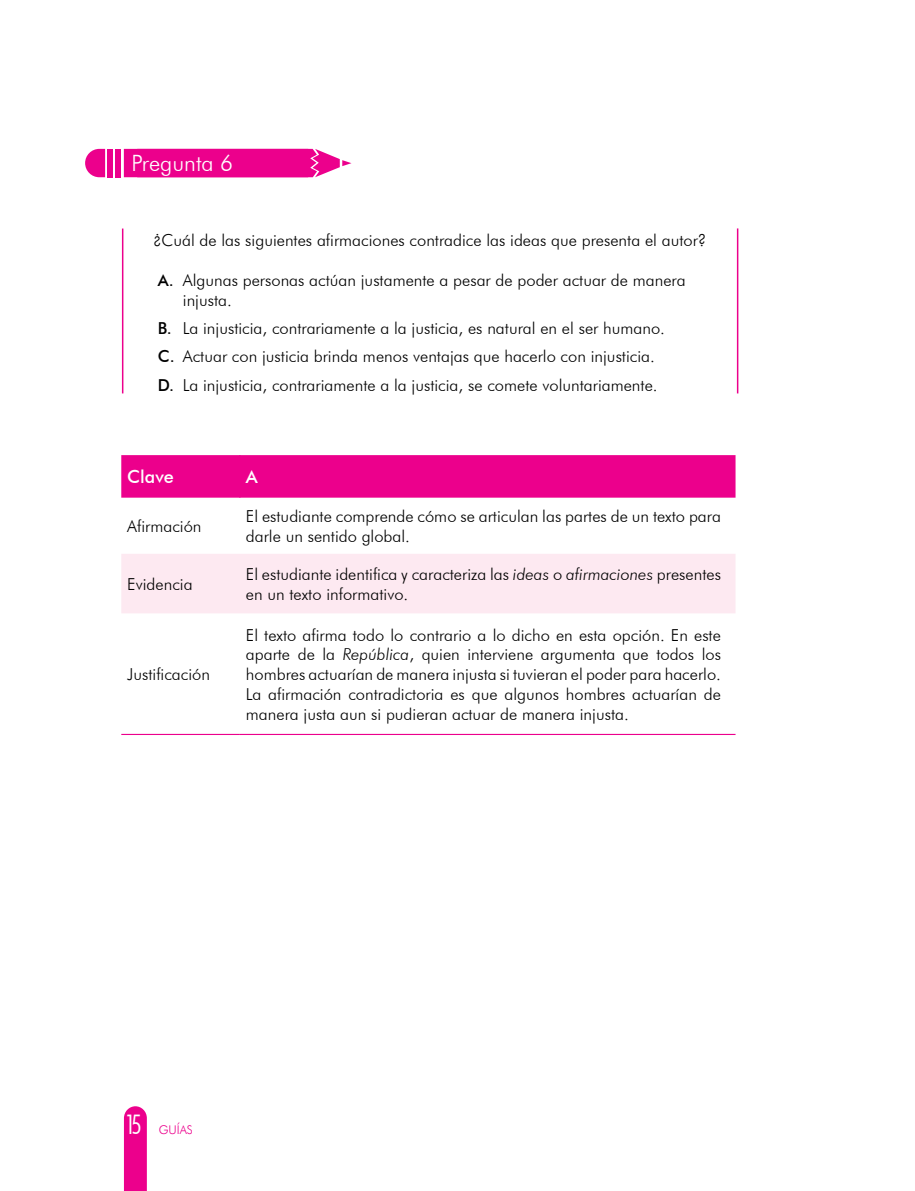
<style>
.page{position:relative;width:915px;height:1191px;background:#fff}
.page>*{position:absolute;margin:0;border:0;box-sizing:border-box;transform-origin:0 0}
.t1{font:300 condensed 27px "Futura BT";color:#fff}
.t2{font:300 22.5px "Futura BT";color:#fff}
.t3{font:500 18px "Futura BT";color:#fff}
.t4{font:300 16.5px/19.8px "Futura BT";color:#000}
.t5{font:300 12px "Futura BT";color:#ec008c}
.s1{font-weight:500}
.s2{font-style:italic}
</style>
<div class="page">
<svg style="left:124px;top:1106px;width:23px;height:85px;background:#ec0990"></svg>
<div style="left:115px;top:149px;width:6px;height:28px;background:#ec008c"></div>
<div style="left:107px;top:149px;width:6px;height:28px;background:#ec008c"></div>
<svg style="left:85px;top:149px;width:20px;height:28px"></svg>
<svg style="left:124px;top:149px;width:227px;height:28px;background:#ed1796"></svg>
<hr style="left:122px;top:228px;width:1px;height:165px;background:#ec008c">
<hr style="left:736px;top:228px;width:2px;height:165px;background:#ec008c">
<div style="left:121px;top:455px;width:614px;height:42px;background:#ec008c"></div>
<div style="left:121px;top:554px;width:614px;height:59px;background:#fde9f1"></div>
<hr style="left:239px;top:455px;width:1px;height:42px;background:#ec008c">
<hr style="left:121px;top:734px;width:119px;height:1px;background:#ec008c">
<hr style="left:240px;top:734px;width:495px;height:1px;background:#ec008c">
<h2 class="t2" style="left:131px;top:149px;width:103px">Pregunta 6</h2>
<p class="t4" style="left:153px;top:230px;width:554px">¿Cuál de las siguientes afirmaciones contradice las ideas que presenta el autor?</p>
<p class="t4" style="left:183px;top:270px;width:504px;text-indent:-25px"><span class="s1">A.</span> Algunas personas actúan justamente a pesar de poder actuar de manera injusta.</p>
<p class="t4" style="left:158px;top:314px;width:508px;line-height:28.3px"><span class="s1">B.</span> La injusticia, contrariamente a la justicia, es natural en el ser humano.<br><span class="s1">C.</span> Actuar con justicia brinda menos ventajas que hacerlo con injusticia.<br><span class="s1">D.</span> La injusticia, contrariamente a la justicia, se comete voluntariamente.</p>
<p class="t3" style="left:127px;top:466px;width:48px">Clave</p>
<p class="t3" style="left:246px;top:466px;width:13px">A</p>
<p class="t4" style="left:127px;top:516px;width:76px">Afirmación</p>
<p class="t4" style="left:246px;top:506px;width:476px">El estudiante comprende cómo se articulan las partes de un texto para darle un sentido global.</p>
<p class="t4" style="left:127px;top:574px;width:67px">Evidencia</p>
<p class="t4" style="left:246px;top:564px;width:476px">El estudiante identifica y caracteriza las <span class="s2">ideas</span> o <span class="s2">afirmaciones</span> presentes en un texto informativo.</p>
<p class="t4" style="left:127px;top:664px;width:84px">Justificación</p>
<p class="t4" style="left:246px;top:624px;width:476px;text-align:justify">El texto afirma todo lo contrario a lo dicho en esta opción. En este aparte de la <span class="s2">República</span>, quien interviene argumenta que todos los hombres actuarían de manera injusta si tuvieran el poder para hacerlo.<br>La afirmación contradictoria es que algunos hombres actuarían de manera justa aun si pudieran actuar de manera injusta.</p>
<h1 class="t1" style="left:125px;top:1108px;width:18px">15</h1>
<p class="t5" style="left:159px;top:1122px;width:36px">GUÍAS</p>
</div>
